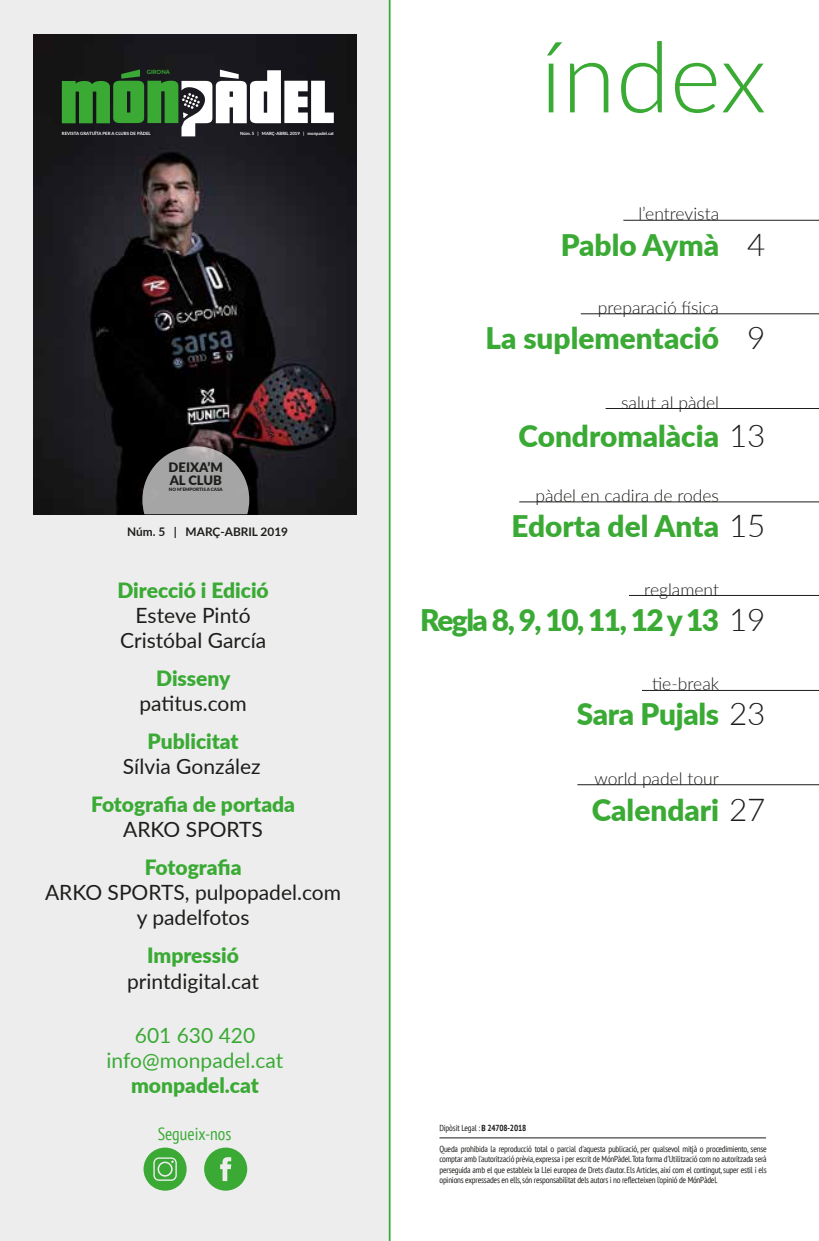
<style>
.page{position:relative;width:819px;height:1241px;background:#fff}
.page>*{position:absolute;margin:0;border:0;box-sizing:border-box;transform-origin:0 0}
.t1{font:300 97.83px "Lato";color:#3aaa35}
.t2{font:300 31.5px "Lato";color:#1d1d1b}
.t3{font:900 29.75px "Lato";color:#3aaa35}
.t4{font:900 29.75px "Lato";letter-spacing:-.05em;color:#3aaa35}
.t5{font:21px/25.2px "Lato";color:#1d1d1b;text-align:center}
.t6{font:900 21px "Lato";color:#3aaa35}
.t7{font:21px/25.2px "Lato";color:#3aaa35;text-align:center}
.t8{font:300 17.5px "Lato";color:#1d1d1b}
.t9{font:condensed 17.5px "PT Sans";color:#3aaa35}
.t10{font:900 12.95px/13px "Lato";color:#1d1d1b}
.t11{font:700 11.9px "Lato";color:#1d1d1b}
.t12{font:condensed 8.75px/10.5px "PT Sans";letter-spacing:-.025em;color:#1d1d1b;text-align:justify}
.t13{font:700 5.77px "Lato";color:#3aaa35}
.t14{font:900 4.55px "Lato";color:#1d1d1b}
.t15{font:700 4.38px "Lato";color:#fff}
.s1{font-weight:300;font-size:31.5px;color:#1d1d1b}
.s2{font-weight:700}
</style>
<div class="page">
<div style="left:0;top:0;width:389px;height:1240px;background:#ededed"></div>
<hr style="left:389px;top:0;width:1px;height:1240px;background:#3aaa35">
<svg style="left:204px;top:1147px;width:43px;height:43px"></svg>
<svg style="left:143px;top:1147px;width:44px;height:43px"></svg>
<div style="left:159px;top:1162px;width:12px;height:12px;background:#3aaa35;border-radius:50%"></div>
<hr style="left:623px;top:220px;width:196px;height:1px;background:#1d1d1b">
<hr style="left:580px;top:313px;width:239px;height:1px;background:#1d1d1b">
<hr style="left:605px;top:408px;width:214px;height:1px;background:#1d1d1b">
<hr style="left:519px;top:501px;width:300px;height:1px;background:#1d1d1b">
<hr style="left:629px;top:595px;width:190px;height:1px;background:#1d1d1b">
<hr style="left:642px;top:690px;width:177px;height:1px;background:#1d1d1b">
<hr style="left:577px;top:784px;width:242px;height:1px;background:#1d1d1b">
<hr style="left:439px;top:1137px;width:327px;height:1px;background:#1d1d1b">
<img style="left:34px;top:35px;width:322px;height:479px">
<svg style="left:142px;top:446px;width:107px;height:68px;background:#898989"></svg>
<svg style="left:62px;top:69px;width:272px;height:67px;background:#617b62"></svg>
<p class="t13" style="left:147px;top:68px;width:24px">GIRONA</p>
<p class="t15" style="left:62px;top:130px;width:91px">REVISTA GRATUÏTA PER A CLUBS DE PÀDEL</p>
<p class="t15" style="left:240px;top:130px;width:95px">Núm. 5 | MARÇ-ABRIL 2019 | monpadel.cat</p>
<h3 class="t10" style="left:169px;top:460px;width:56px">DEIXA’M<br>AL CLUB</h3>
<p class="t14" style="left:169px;top:486px;width:55px">NO M’EMPORTIS A CASA</p>
<h3 class="t11" style="left:127px;top:523px;width:162px">Núm. 5 | MARÇ-ABRIL 2019</h3>
<h3 class="t6" style="left:117px;top:574px;width:153px">Direcció i Edició</h3>
<h3 class="t5" style="left:120px;top:601px;width:148px">Esteve Pintó<br>Cristóbal García</h3>
<h3 class="t6" style="left:156px;top:662px;width:76px">Disseny</h3>
<h3 class="t5" style="left:139px;top:690px;width:109px">patitus.com</h3>
<h3 class="t6" style="left:147px;top:725px;width:93px">Publicitat</h3>
<h3 class="t5" style="left:123px;top:753px;width:139px">Sílvia González</h3>
<h3 class="t6" style="left:91px;top:788px;width:205px">Fotografia de portada</h3>
<h3 class="t5" style="left:123px;top:816px;width:141px">ARKO SPORTS</h3>
<h3 class="t6" style="left:145px;top:851px;width:98px">Fotografia</h3>
<h3 class="t5" style="left:45px;top:879px;width:297px">ARKO SPORTS, pulpopadel.com y padelfotos</h3>
<h3 class="t6" style="left:147px;top:939px;width:93px">Impressió</h3>
<h3 class="t5" style="left:127px;top:967px;width:133px">printdigital.cat</h3>
<h3 class="t7" style="left:107px;top:1021px;width:178px">601 630 420 info@monpadel.cat</h3>
<h3 class="t6" style="left:131px;top:1069px;width:129px">monpadel.cat</h3>
<h3 class="t9" style="left:158px;top:1122px;width:75px">Segueix-nos</h3>
<h1 class="t1" style="left:540px;top:9px;width:228px">índex</h1>
<h3 class="t8" style="left:638px;top:202px;width:82px">l’entrevista</h3>
<h3 class="t3" style="left:560px;top:223px;width:160px">Pablo Aymà</h3>
<h3 class="t8" style="left:598px;top:295px;width:123px">preparació física</h3>
<h3 class="t3" style="left:485px;top:315px;width:235px">La suplementació</h3>
<h3 class="t8" style="left:621px;top:390px;width:99px">salut al pàdel</h3>
<h2 class="t2" style="left:747px;top:223px;width:20px">4</h2>
<h2 class="t2" style="left:747px;top:315px;width:20px">9</h2>
<h3 class="t3" style="left:518px;top:413px;width:248px">Condromalàcia <span class="s1">13</span></h3>
<h3 class="t8" style="left:535px;top:483px;width:185px">pàdel en cadira de rodes</h3>
<h3 class="t3" style="left:511px;top:503px;width:255px">Edorta del Anta <span class="s1">15</span></h3>
<h3 class="t8" style="left:644px;top:577px;width:76px">reglament</h3>
<h3 class="t4" style="left:420px;top:597px;width:347px">Regla 8, 9, 10, 11, 12 y 13 <span class="s1">19</span></h3>
<h3 class="t8" style="left:652px;top:672px;width:69px">tie-break</h3>
<h3 class="t3" style="left:576px;top:692px;width:190px">Sara Pujals <span class="s1">23</span></h3>
<h3 class="t8" style="left:594px;top:766px;width:126px">world padel tour</h3>
<h3 class="t3" style="left:591px;top:787px;width:175px">Calendari <span class="s1">27</span></h3>
<p class="t12" style="left:439px;top:1122px;width:88px">Dipòsit Legal : <span class="s2">B 24708-2018</span></p>
<p class="t12" style="left:439px;top:1143px;width:329px">Queda prohibida la reproducció total o parcial d'aquesta publicació, per qualsevol mitjà o procedimiento, sense comptar amb l'autorització prèvia, expressa i per escrit de MónPàdel. Tota forma d'Utilització com no autoritzada serà perseguida amb el que estableix la Llei europea de Drets d'autor. Els Articles, així com el contingut, super estil i els opinions expressades en ells, són responsabilitat dels autors i no reflecteixen l'opinió de MónPàdel.</p>
</div>
